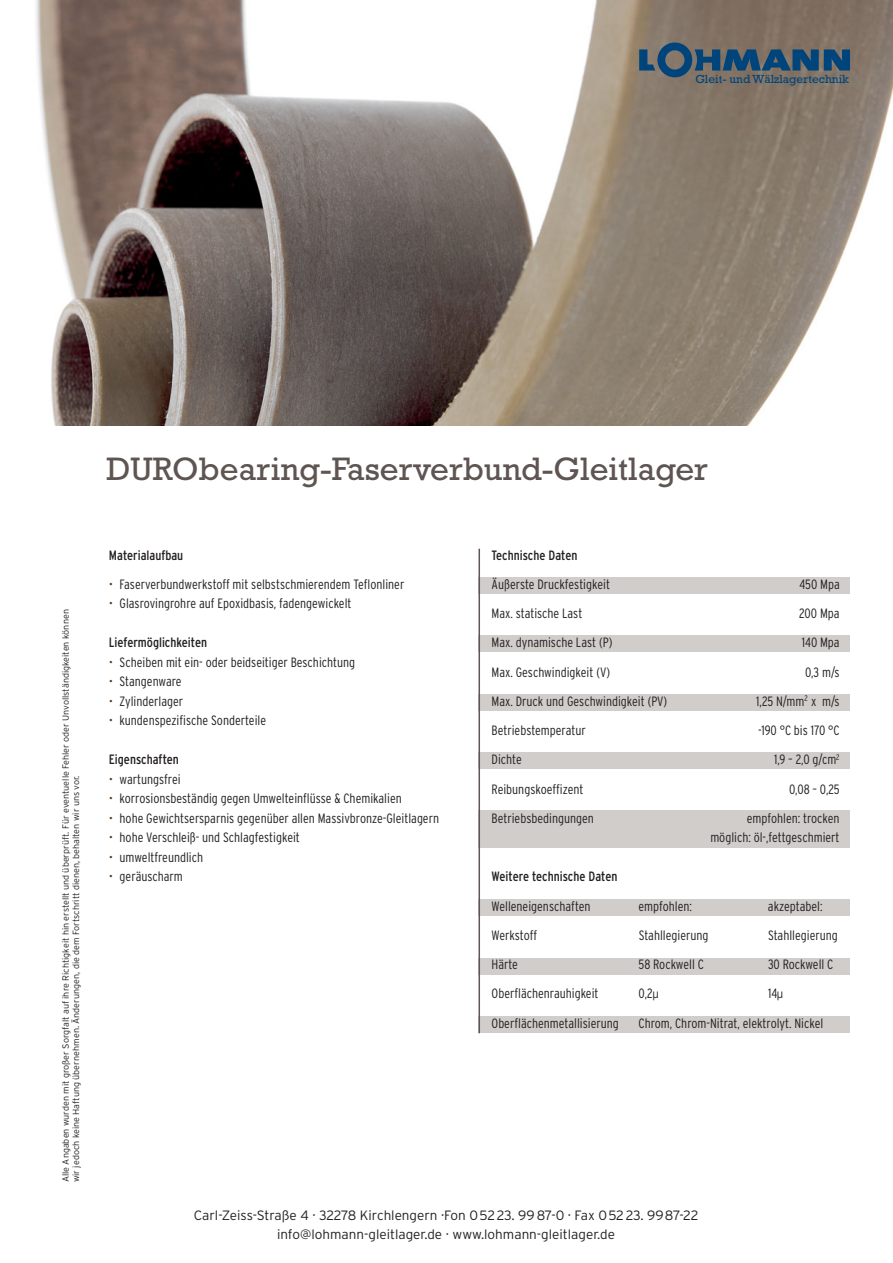
<style>
.page{position:relative;width:893px;height:1263px;background:#fff}
.page>*{position:absolute;margin:0;border:0;box-sizing:border-box;transform-origin:0 0}
.t1{font:33px "Rockwell";color:#5e5552}
.t2{font:300 condensed 13.5px/19.5px "Interstate";color:#231f20;text-align:right}
.t3{font:300 13.5px/19.5px "Interstate";color:#231f20;text-align:center}
.t4{font:condensed 13.5px "Interstate";color:#231f20}
.t5{font:11.85px "Rockwell";color:#00447c}
.t6{font:300 9px/10.5px "Interstate";color:#231f20}
.s1{color:#5d3a1d}
.s2{font-family:"Officina Sans";font-weight:400;font-stretch:normal}
</style>
<div class="page">
<div style="left:479px;top:899px;width:371px;height:17px;background:#d1cdcb"></div>
<div style="left:479px;top:958px;width:371px;height:16px;background:#d1cdcb"></div>
<div style="left:479px;top:1016px;width:371px;height:17px;background:#d1cdcb"></div>
<div style="left:479px;top:577px;width:371px;height:16px;background:#d1cdcb"></div>
<div style="left:479px;top:635px;width:371px;height:17px;background:#d1cdcb"></div>
<div style="left:479px;top:694px;width:371px;height:16px;background:#d1cdcb"></div>
<div style="left:479px;top:752px;width:371px;height:17px;background:#d1cdcb"></div>
<div style="left:479px;top:811px;width:371px;height:37px;background:#d1cdcb"></div>
<img style="left:36px;top:0;width:856px;height:425px">
<svg style="left:639px;top:43px;width:211px;height:34px;background:#4b5f6f"></svg>
<hr style="left:478px;top:549px;width:2px;height:484px;background:#5e5552">
<p class="t5" style="left:695px;top:74px;width:155px">Gleit- und Wälzlagertechnik</p>
<p class="t6" style="left:61px;top:1182px;width:575px;rotate:-90deg">Alle Angaben wurden mit großer Sorgfalt auf ihre Richtigkeit hin erstellt und überprüft. Für eventuelle Fehler oder Unvollständigkeiten können wir jedoch keine Haftung übernehmen. Änderungen, die dem Fortschritt dienen, behalten wir uns vor.</p>
<h1 class="t1" style="left:106px;top:457px;width:603px">DURObearing-Faserverbund-Gleitlager</h1>
<p class="t4" style="left:109px;top:550px;width:76px">Materialaufbau</p>
<p class="t2" style="left:109px;top:575px;width:297px"><span class="s1">•</span> Faserverbundwerkstoff mit selbstschmierendem Teflonliner</p>
<p class="t2" style="left:109px;top:595px;width:244px"><span class="s1">•</span> Glasrovingrohre auf Epoxidbasis, fadengewickelt</p>
<p class="t4" style="left:109px;top:637px;width:100px">Liefermöglichkeiten</p>
<p class="t2" style="left:109px;top:653px;width:248px"><span class="s1">•</span> Scheiben mit ein- oder beidseitiger Beschichtung</p>
<p class="t2" style="left:109px;top:673px;width:74px"><span class="s1">•</span> Stangenware</p>
<p class="t2" style="left:109px;top:692px;width:76px"><span class="s1">•</span> Zylinderlager</p>
<p class="t2" style="left:109px;top:712px;width:159px"><span class="s1">•</span> kundenspezifische Sonderteile</p>
<p class="t4" style="left:109px;top:754px;width:72px">Eigenschaften</p>
<p class="t2" style="left:109px;top:770px;width:73px"><span class="s1">•</span> wartungsfrei</p>
<p class="t2" style="left:109px;top:790px;width:294px"><span class="s1">•</span> korrosionsbeständig gegen Umwelteinflüsse &amp; Chemikalien</p>
<p class="t2" style="left:109px;top:809px;width:332px"><span class="s1">•</span> hohe Gewichtsersparnis gegenüber allen Massivbronze-Gleitlagern</p>
<p class="t2" style="left:109px;top:829px;width:192px"><span class="s1">•</span> hohe Verschleiß- und Schlagfestigkeit</p>
<p class="t2" style="left:109px;top:848px;width:96px"><span class="s1">•</span> umweltfreundlich</p>
<p class="t2" style="left:109px;top:868px;width:75px"><span class="s1">•</span> geräuscharm</p>
<p class="t4" style="left:492px;top:550px;width:87px">Technische Daten</p>
<p class="t2" style="left:492px;top:575px;width:120px">Äußerste Druckfestigkeit</p>
<p class="t2" style="left:799px;top:575px;width:42px">450 Mpa</p>
<p class="t2" style="left:492px;top:605px;width:92px">Max. statische Last</p>
<p class="t2" style="left:799px;top:605px;width:42px">200 Mpa</p>
<p class="t2" style="left:492px;top:634px;width:122px">Max. dynamische Last (P)</p>
<p class="t2" style="left:802px;top:634px;width:39px">140 Mpa</p>
<p class="t2" style="left:492px;top:663px;width:120px">Max. Geschwindigkeit (V)</p>
<p class="t2" style="left:805px;top:663px;width:36px">0,3 m/s</p>
<p class="t2" style="left:492px;top:692px;width:177px">Max. Druck und Geschwindigkeit (PV)</p>
<p class="t2" style="left:756px;top:692px;width:85px">1,25 N/mm<sup>2</sup> x m/s</p>
<p class="t2" style="left:492px;top:722px;width:96px">Betriebstemperatur</p>
<p class="t2" style="left:758px;top:722px;width:83px">-190 °C bis 170 °C</p>
<p class="t2" style="left:492px;top:751px;width:32px">Dichte</p>
<p class="t2" style="left:774px;top:751px;width:67px">1,9 – 2,0 g/cm<sup>2</sup></p>
<p class="t2" style="left:492px;top:780px;width:93px">Reibungskoeffizent</p>
<p class="t2" style="left:789px;top:780px;width:52px">0,08 – 0,25</p>
<p class="t2" style="left:492px;top:809px;width:104px">Betriebsbedingungen</p>
<p class="t2" style="left:710px;top:809px;width:131px">empfohlen: trocken möglich: öl-,fettgeschmiert</p>
<p class="t4" style="left:492px;top:871px;width:127px">Weitere technische Daten</p>
<p class="t2" style="left:492px;top:897px;width:101px">Welleneigenschaften</p>
<p class="t2" style="left:638px;top:897px;width:55px">empfohlen:</p>
<p class="t2" style="left:768px;top:897px;width:56px">akzeptabel:</p>
<p class="t2" style="left:492px;top:926px;width:47px">Werkstoff</p>
<p class="t2" style="left:639px;top:926px;width:71px">Stahllegierung</p>
<p class="t2" style="left:768px;top:926px;width:71px">Stahllegierung</p>
<p class="t2" style="left:492px;top:956px;width:28px">Härte</p>
<p class="t2" style="left:638px;top:956px;width:67px">58 Rockwell C</p>
<p class="t2" style="left:768px;top:956px;width:67px">30 Rockwell C</p>
<p class="t2" style="left:492px;top:985px;width:108px">Oberflächenrauhigkeit</p>
<p class="t2" style="left:639px;top:985px;width:21px">0,2<span class="s2">µ</span></p>
<p class="t2" style="left:768px;top:985px;width:17px">14<span class="s2">µ</span></p>
<p class="t2" style="left:492px;top:1014px;width:129px">Oberflächenmetallisierung</p>
<p class="t2" style="left:638px;top:1014px;width:186px">Chrom, Chrom-Nitrat, elektrolyt. Nickel</p>
<p class="t3" style="left:194px;top:1207px;width:506px">Carl-Zeiss-Straße 4 · 32278 Kirchlengern ·Fon 052 23. 99 87-0 · Fax 052 23. 9987-22 info@lohmann-gleitlager.de · www.lohmann-gleitlager.de</p>
</div>
